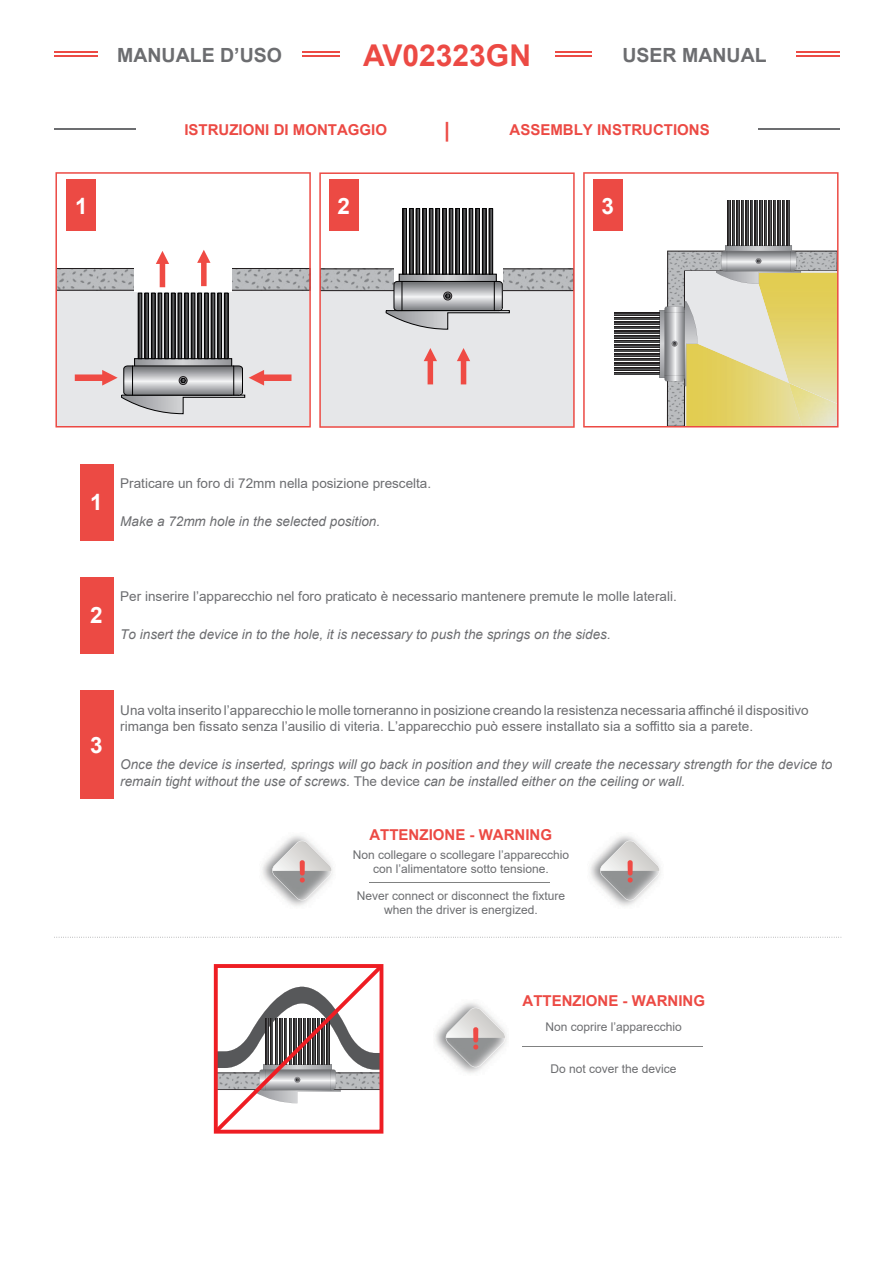
<style>
.page{position:relative;width:894px;height:1264px;background:#fff}
.page>*{position:absolute;margin:0;border:0;box-sizing:border-box;transform-origin:0 0}
.t1{font:700 30px "Arial";color:#ec4a44}
.t2{font:700 22.5px "Arial";color:#fff}
.t3{font:700 21px "Arial";color:#ec4a44}
.t4{font:700 19.5px "Arial";color:#6c6d70}
.t5{font:700 15px "Arial";color:#ec4a44}
.t6{font:13.5px/16.4px "Arial";color:#6c6d70}
.t7{font:italic 13.5px/16.4px "Arial";color:#6c6d70}
.t8{font:12px/14.7px "Arial";color:#6c6d70;text-align:center}
.s1{font-style:normal}
</style>
<div class="page">
<hr style="left:54px;top:129px;width:785px;height:1px;background:#6c6d70">
<div style="left:136px;top:113px;width:298px;height:32px;background:#fff"></div>
<div style="left:434px;top:113px;width:25px;height:32px;background:#fff"></div>
<div style="left:459px;top:113px;width:298px;height:32px;background:#fff"></div>
<div style="left:80px;top:577px;width:33px;height:76px;background:#ec4a44"></div>
<div style="left:80px;top:690px;width:33px;height:108px;background:#ec4a44"></div>
<div style="left:80px;top:463px;width:33px;height:77px;background:#ec4a44"></div>
<svg style="left:583px;top:172px;width:255px;height:255px"></svg>
<svg style="left:55px;top:172px;width:256px;height:255px"></svg>
<svg style="left:319px;top:172px;width:255px;height:255px;fill:#e6e7e9"></svg>
<div style="left:66px;top:180px;width:30px;height:51px;background:#ec4a44"></div>
<div style="left:328px;top:180px;width:30px;height:51px;background:#ec4a44"></div>
<div style="left:592px;top:180px;width:30px;height:51px;background:#ec4a44"></div>
<img style="left:262px;top:835px;width:71px;height:71px">
<svg style="left:271px;top:840px;width:61px;height:60px"></svg>
<div style="left:299px;top:860px;width:6px;height:15px;background:#ef4a45;border-radius:2px"></div>
<img style="left:590px;top:835px;width:71px;height:71px">
<svg style="left:599px;top:840px;width:61px;height:60px"></svg>
<div style="left:627px;top:860px;width:5px;height:15px;background:#ef4a45;border-radius:2px"></div>
<svg style="left:214px;top:964px;width:169px;height:169px"></svg>
<img style="left:435px;top:1002px;width:72px;height:71px">
<svg style="left:445px;top:1007px;width:60px;height:60px"></svg>
<div style="left:473px;top:1026px;width:5px;height:16px;background:#ef4a45;border-radius:2px"></div>
<svg style="left:54px;top:936px;width:785px;height:1px"></svg>
<hr style="left:369px;top:881px;width:180px;height:1px;background:#808181">
<hr style="left:522px;top:1046px;width:180px;height:1px;background:#808181">
<hr style="left:54px;top:51px;width:785px;height:2px;background:#ec4a44">
<hr style="left:54px;top:55px;width:785px;height:2px;background:#ec4a44">
<div style="left:340px;top:34px;width:214px;height:41px;background:#fff"></div>
<div style="left:98px;top:42px;width:203px;height:26px;background:#fff"></div>
<div style="left:592px;top:42px;width:203px;height:26px;background:#fff"></div>
<h3 class="t4" style="left:117px;top:48px;width:166px">MANUALE D’USO</h3>
<h1 class="t1" style="left:363px;top:44px;width:169px">AV02323GN</h1>
<h3 class="t4" style="left:622px;top:48px;width:146px">USER MANUAL</h3>
<p class="t5" style="left:184px;top:124px;width:204px">ISTRUZIONI DI MONTAGGIO</p>
<h3 class="t3" style="left:444px;top:122px;width:7px">|</h3>
<p class="t5" style="left:509px;top:124px;width:202px">ASSEMBLY INSTRUCTIONS</p>
<h2 class="t2" style="left:75px;top:197px;width:14px">1</h2>
<h2 class="t2" style="left:337px;top:197px;width:14px">2</h2>
<h2 class="t2" style="left:601px;top:197px;width:14px">3</h2>
<h2 class="t2" style="left:90px;top:494px;width:14px">1</h2>
<p class="t6" style="left:120px;top:476px;width:312px">Praticare un foro di 72mm nella posizione prescelta.</p>
<p class="t7" style="left:120px;top:514px;width:261px">Make a 72mm hole in the selected position.</p>
<h2 class="t2" style="left:90px;top:607px;width:14px">2</h2>
<p class="t6" style="left:120px;top:589px;width:558px">Per inserire l’apparecchio nel foro praticato è necessario mantenere premute le molle laterali.</p>
<p class="t7" style="left:120px;top:627px;width:492px">To insert the device in to the hole, it is necessary to push the springs on the sides.</p>
<h2 class="t2" style="left:90px;top:736px;width:14px">3</h2>
<p class="t6" style="left:120px;top:703px;width:689px">Una volta inserito l’apparecchio le molle torneranno in posizione creando la resistenza necessaria affinché il dispositivo rimanga ben fissato senza l’ausilio di viteria. L’apparecchio può essere installato sia a soffitto sia a parete.</p>
<p class="t7" style="left:120px;top:757px;width:713px">Once the device is inserted, springs will go back in position and they will create the necessary strength for the device to remain tight without the use of screws. <span class="s1">The device</span> can be installed either on the ceiling or wall.</p>
<p class="t5" style="left:369px;top:828px;width:184px">ATTENZIONE - WARNING</p>
<p class="t8" style="left:352px;top:847px;width:218px">Non collegare o scollegare l’apparecchio con l’alimentatore sotto tensione.</p>
<p class="t8" style="left:356px;top:888px;width:210px">Never connect or disconnect the fixture when the driver is energized.</p>
<p class="t5" style="left:522px;top:994px;width:184px">ATTENZIONE - WARNING</p>
<p class="t8" style="left:545px;top:1020px;width:138px">Non coprire l’apparecchio</p>
<p class="t8" style="left:550px;top:1061px;width:128px">Do not cover the device</p>
</div>
